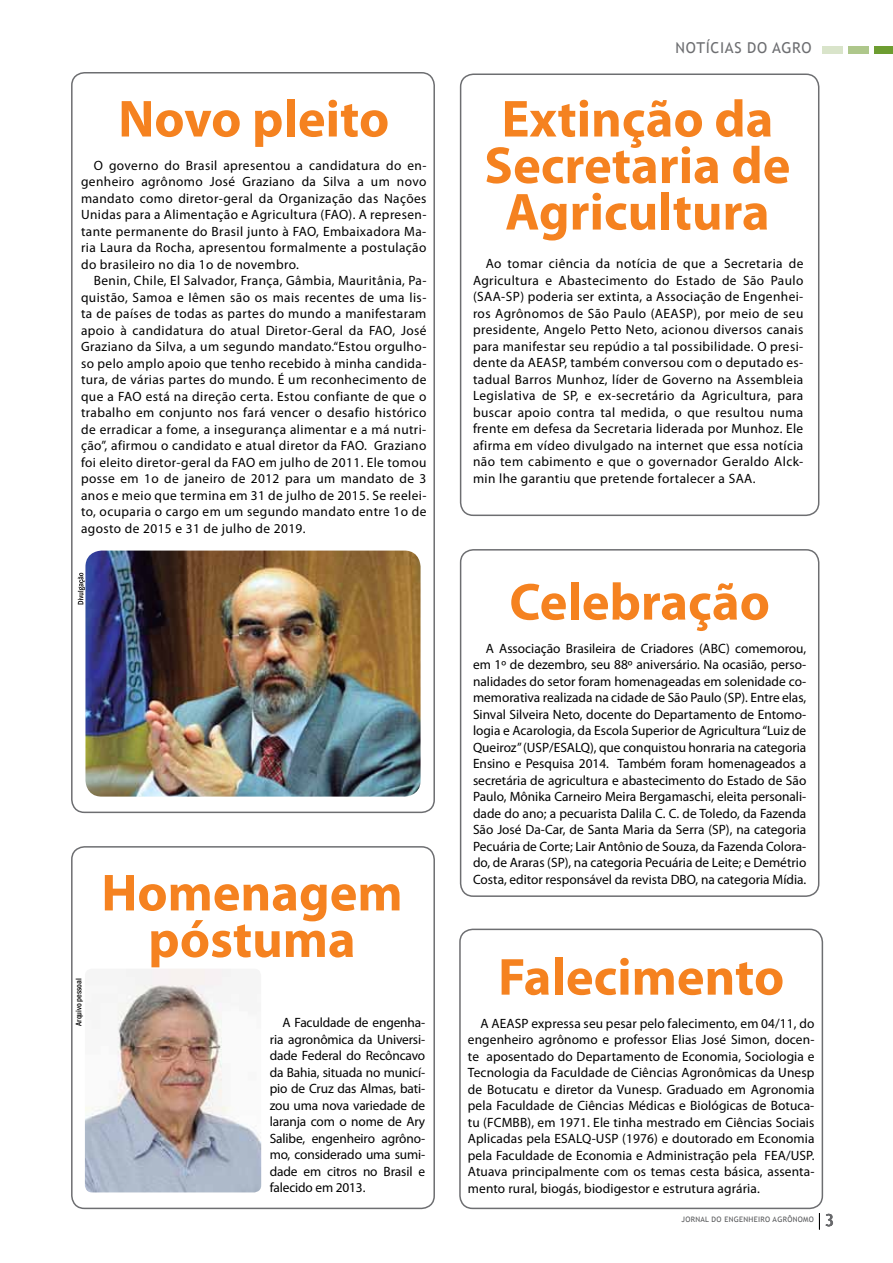
<style>
.page{position:relative;width:893px;height:1263px;background:#fff}
.page>*{position:absolute;margin:0;border:0;box-sizing:border-box;transform-origin:0 0}
.t1{font:700 52.5px/46.5px "Myriad Pro";color:#f58220;text-align:center}
.t2{font:15px "Trebuchet MS";letter-spacing:.04em;color:#6d6e71}
.t3{font:13.5px/16.5px "Myriad Pro";letter-spacing:.015em;color:#000;text-align:justify}
.t4{font:500 condensed 8.25px "Franklin Gothic";color:#000}
.t5{font:7.5px "Trebuchet MS";letter-spacing:.04em;color:#58595b}
.s1{font-size:16.5px;color:#696a6d}
</style>
<div class="page">
<div style="left:822px;top:46px;width:21px;height:8px;background:#d9e4ca"></div>
<div style="left:874px;top:46px;width:19px;height:8px;background:#6d9d31"></div>
<div style="left:848px;top:46px;width:21px;height:8px;background:#aec78b"></div>
<div style="left:460px;top:74px;width:359px;height:442px;border:2px solid #6d6e71;border-radius:13px"></div>
<div style="left:460px;top:549px;width:359px;height:348px;border:2px solid #6d6e71;border-radius:13px"></div>
<div style="left:71px;top:72px;width:364px;height:741px;border:2px solid #6d6e71;border-radius:13px"></div>
<div style="left:71px;top:846px;width:364px;height:363px;border:2px solid #6d6e71;border-radius:13px"></div>
<div style="left:459px;top:929px;width:364px;height:280px;border:2px solid #6d6e71;border-radius:13px"></div>
<svg style="left:819px;top:1213px;width:1px;height:16px"></svg>
<img style="left:85px;top:551px;width:336px;height:245px">
<svg style="left:78px;top:573px;width:7px;height:31px"></svg>
<img style="left:85px;top:969px;width:176px;height:223px">
<p class="t2" style="left:676px;top:39px;width:138px">NOTÍCIAS DO AGRO</p>
<h1 class="t1" style="left:118px;top:94px;width:273px">Novo pleito</h1>
<h1 class="t1" style="left:484px;top:94px;width:308px">Extinção da<br>Secretaria de<br>Agricultura</h1>
<p class="t3" style="left:81px;top:157px;width:347px;text-indent:13px">O governo do Brasil apresentou a candidatura do en&shy;genheiro agrônomo José Graziano da Silva a um novo mandato como diretor-geral da Organização das Nações Unidas para a Alimentação e Agricultura (FAO). A represen&shy;tante permanente do Brasil junto à FAO, Embaixadora Ma&shy;ria Laura da Rocha, apresentou formalmente a postulação do brasileiro no dia 1o de novembro.</p>
<p class="t3" style="left:81px;top:272px;width:347px;text-indent:13px">Benin, Chile, El Salvador, França, Gâmbia, Mauritânia, Pa&shy;quistão, Samoa e Iêmen são os mais recentes de uma lis&shy;ta de países de todas as partes do mundo a manifestaram apoio à candidatura do atual Diretor-Geral da FAO, José Graziano da Silva, a um segundo mandato.“Estou orgulho&shy;so pelo amplo apoio que tenho recebido à minha candida&shy;tura, de várias partes do mundo. É um reconhecimento de que a FAO está na direção certa. Estou confiante de que o trabalho em conjunto nos fará vencer o desafio histórico de erradicar a fome, a insegurança alimentar e a má nutri&shy;ção”, afirmou o candidato e atual diretor da FAO. Graziano foi eleito diretor-geral da FAO em julho de 2011. Ele tomou posse em 1o de janeiro de 2012 para um mandato de 3 anos e meio que termina em 31 de julho de 2015. Se reelei&shy;to, ocuparia o cargo em um segundo mandato entre 1o de agosto de 2015 e 31 de julho de 2019.</p>
<p class="t3" style="left:473px;top:255px;width:332px;text-indent:13px">Ao tomar ciência da notícia de que a Secretaria de Agricultura e Abastecimento do Estado de São Paulo (SAA-SP) poderia ser extinta, a Associação de Engenhei&shy;ros Agrônomos de São Paulo (AEASP), por meio de seu presidente, Angelo Petto Neto, acionou diversos canais para manifestar seu repúdio a tal possibilidade. O presi&shy;dente da AEASP, também conversou com o deputado es&shy;tadual Barros Munhoz, líder de Governo na Assembleia Legislativa de SP, e ex-secretário da Agricultura, para buscar apoio contra tal medida, o que resultou numa frente em defesa da Secretaria liderada por Munhoz. Ele afirma em vídeo divulgado na internet que essa notícia não tem cabimento e que o governador Geraldo Alck&shy;min lhe garantiu que pretende fortalecer a SAA.</p>
<p class="t4" style="left:73px;top:1026px;width:49px;rotate:-90deg">Arquivo pessoal</p>
<h1 class="t1" style="left:101px;top:868px;width:303px">Homenagem póstuma</h1>
<h1 class="t1" style="left:509px;top:577px;width:262px">Celebração</h1>
<p class="t3" style="left:473px;top:640px;width:335px;text-indent:13px">A Associação Brasileira de Criadores (ABC) comemorou, em 1º de dezembro, seu 88º aniversário. Na ocasião, perso&shy;nalidades do setor foram homenageadas em solenidade co&shy;memorativa realizada na cidade de São Paulo (SP). Entre elas, Sinval Silveira Neto, docente do Departamento de Entomo&shy;logia e Acarologia, da Escola Superior de Agricultura “Luiz de Queiroz” (USP/ESALQ), que conquistou honraria na categoria Ensino e Pesquisa 2014. Também foram homenageados a secretária de agricultura e abastecimento do Estado de São Paulo, Mônika Carneiro Meira Bergamaschi, eleita personali&shy;dade do ano; a pecuarista Dalila C. C. de Toledo, da Fazenda São José Da-Car, de Santa Maria da Serra (SP), na categoria Pecuária de Corte; Lair Antônio de Souza, da Fazenda Colora&shy;do, de Araras (SP), na categoria Pecuária de Leite; e Demétrio Costa, editor responsável da revista DBO, na categoria Mídia.</p>
<h1 class="t1" style="left:498px;top:952px;width:288px">Falecimento</h1>
<p class="t3" style="left:270px;top:1014px;width:157px;text-indent:13px">A Faculdade de engenha&shy;ria agronômica da Universi&shy;dade Federal do Recôncavo da Bahia, situada no municí&shy;pio de Cruz das Almas, bati&shy;zou uma nova variedade de laranja com o nome de Ary Salibe, engenheiro agrôno&shy;mo, considerado uma sumi&shy;dade em citros no Brasil e falecido em 2013.</p>
<p class="t3" style="left:468px;top:1014px;width:348px;text-indent:13px">A AEASP expressa seu pesar pelo falecimento, em 04/11, do engenheiro agrônomo e professor Elias José Simon, docen&shy;te aposentado do Departamento de Economia, Sociologia e Tecnologia da Faculdade de Ciências Agronômicas da Unesp de Botucatu e diretor da Vunesp. Graduado em Agronomia pela Faculdade de Ciências Médicas e Biológicas de Botuca&shy;tu (FCMBB), em 1971. Ele tinha mestrado em Ciências Sociais Aplicadas pela ESALQ-USP (1976) e doutorado em Economia pela Faculdade de Economia e Administração pela FEA/USP.<br>Atuava principalmente com os temas cesta básica, assenta&shy;mento rural, biogás, biodigestor e estrutura agrária.</p>
<p class="t5" style="left:681px;top:1215px;width:154px">JORNAL DO ENGENHEIRO AGRÔNOMO <span class="s1">3</span></p>
</div>
